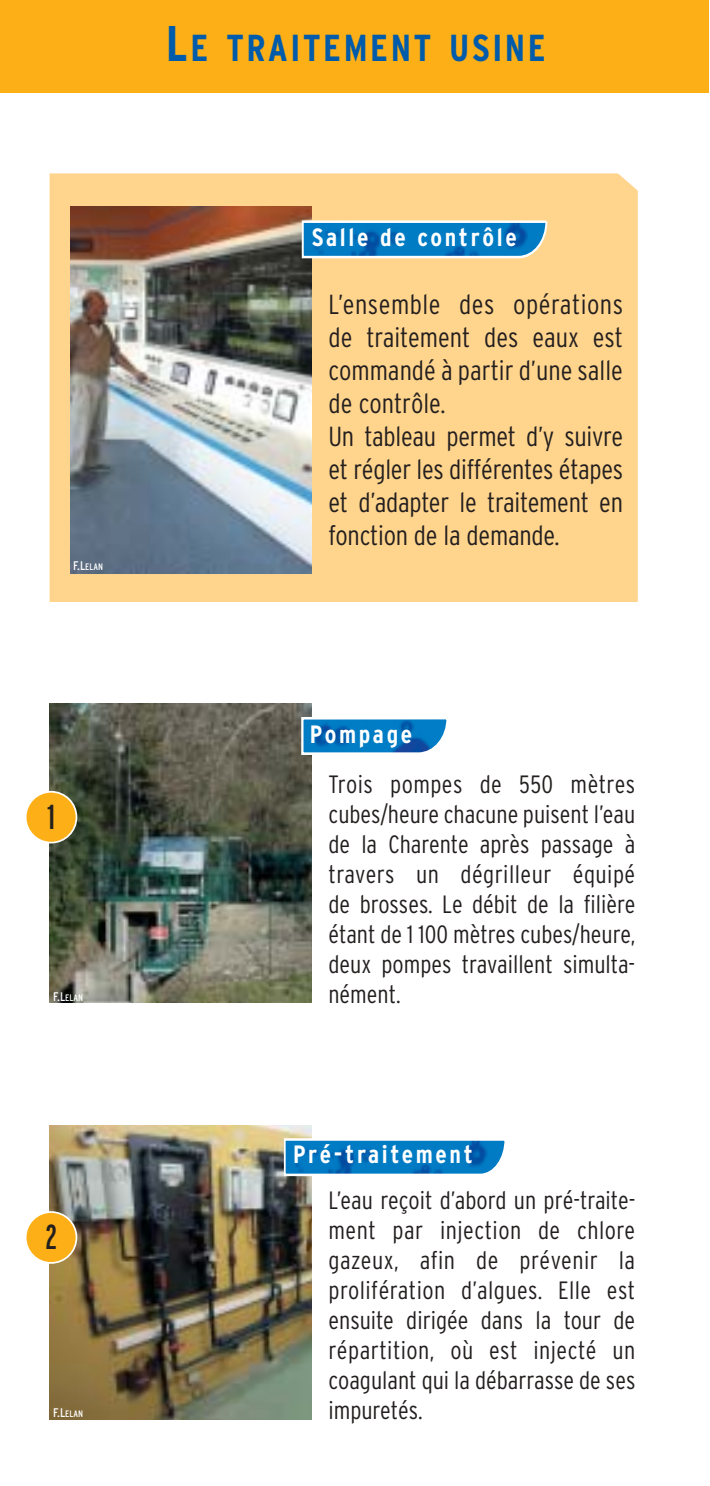
<style>
.page{position:relative;width:710px;height:1486px;background:#fff}
.page>*{position:absolute;margin:0;border:0;box-sizing:border-box;transform-origin:0 0}
.t1{font:700 condensed 37.5px "Interstate";letter-spacing:.07em;color:#005baa}
.t2{font:extra-condensed 34.75px "Interstate";color:#231f1f}
.t3{font:300 condensed 27.5px/33px "Interstate";letter-spacing:-.01em;color:#231f1f}
.t4{font:300 condensed 25px/30px "Interstate";color:#231f1f;text-align:justify}
.t5{font:700 condensed 25px "Interstate";letter-spacing:.105em;color:#fff}
.t6{font:condensed 9.5px "Interstate";color:#fff}
.s1{font-size:12.5px}
.s2{font-size:50px}
</style>
<div class="page">
<img style="left:0;top:0;width:709px;height:1420px">
<p class="t6" style="left:73px;top:563px;width:31px"><span class="s1">F.L</span>ELAN</p>
<h2 class="t2" style="left:47px;top:803px;width:10px">1</h2>
<p class="t6" style="left:53px;top:993px;width:31px"><span class="s1">F.L</span>ELAN</p>
<h2 class="t2" style="left:46px;top:1223px;width:13px">2</h2>
<p class="t6" style="left:53px;top:1410px;width:31px"><span class="s1">F.L</span>ELAN</p>
<h1 class="t1" style="left:166px;top:34px;width:381px"><span class="s2">L</span>E TRAITEMENT USINE</h1>
<p class="t5" style="left:312px;top:228px;width:206px">Salle de contrôle</p>
<p class="t3" style="left:328px;top:290px;width:296px">L’ensemble des opérations de traitement des eaux est commandé à partir d’une salle de contrôle.<br>Un tableau permet d’y suivre et régler les différentes étapes et d’adapter le traitement en fonction de la demande.</p>
<p class="t5" style="left:310px;top:724px;width:104px">Pompage</p>
<p class="t4" style="left:328px;top:771px;width:308px">Trois pompes de 550 mètres cubes/heure chacune puisent l’eau de la Charente après passage à travers un dégrilleur équipé de brosses. Le débit de la filière étant de 1 100 mètres cubes/heure, deux pompes travaillent simulta&shy;nément.</p>
<p class="t5" style="left:293px;top:1145px;width:181px">Pré-traitement</p>
<p class="t4" style="left:328px;top:1187px;width:308px">L’eau reçoit d’abord un pré-traite&shy;ment par injection de chlore gazeux, afin de prévenir la prolifération d’algues. Elle est ensuite dirigée dans la tour de répartition, où est injecté un coagulant qui la débarrasse de ses impuretés.</p>
</div>
